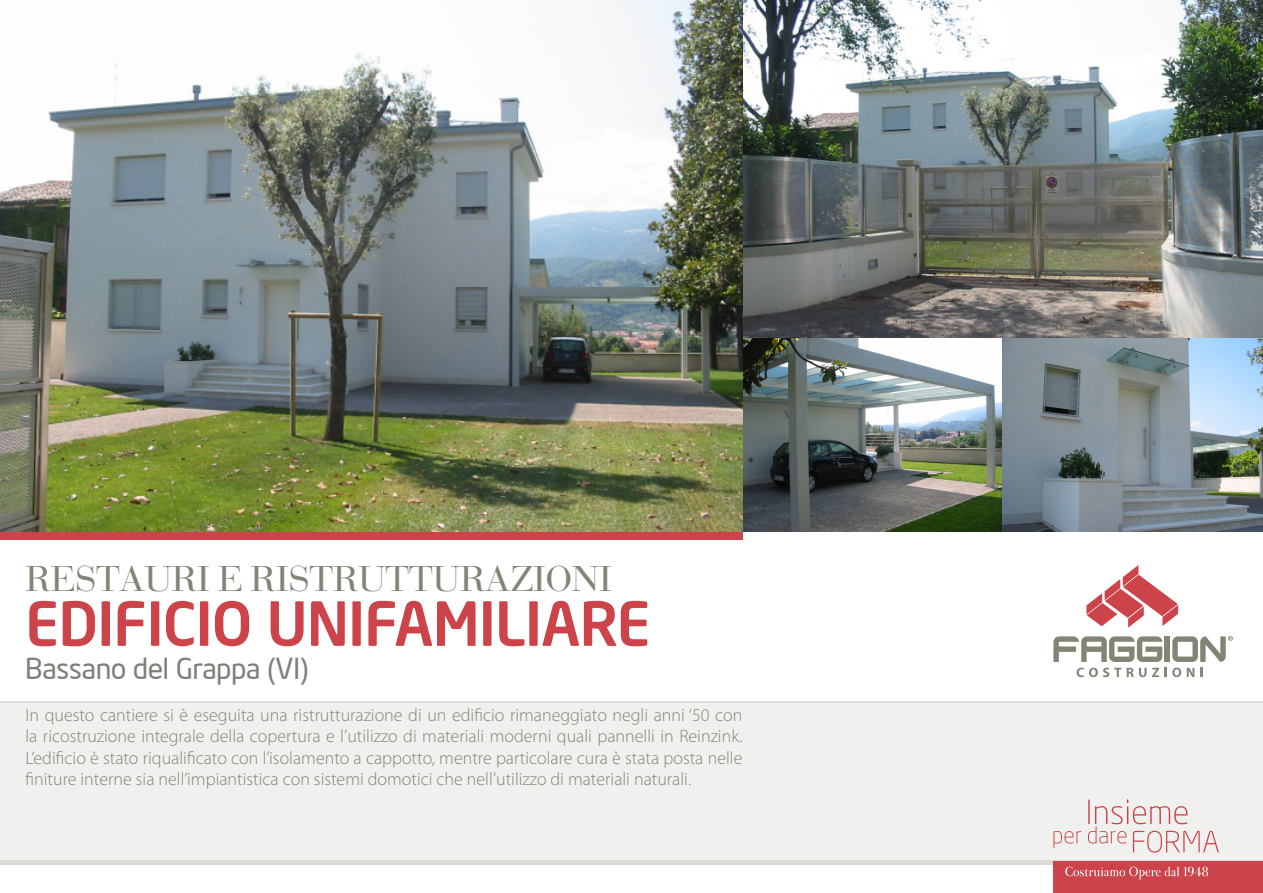
<style>
.page{position:relative;width:1263px;height:893px;background:#fff}
.page>*{position:absolute;margin:0;border:0;box-sizing:border-box;transform-origin:0 0}
.t1{font:500 60px "Neo Sans Intel";color:#cc444a}
.t2{font:37.5px "Bodoni";color:#848375}
.t3{font:28.5px "Neo Sans Intel";color:#7d7f78}
.t4{font:300 18px/21.6px "Myriad Pro";color:#848375;text-align:justify}
</style>
<div class="page">
<div style="left:0;top:701px;width:1263px;height:159px;background:#f0f1ef"></div>
<svg style="left:1086px;top:565px;width:92px;height:63px"></svg>
<svg style="left:1076px;top:668px;width:45px;height:9px"></svg>
<svg style="left:1127px;top:668px;width:19px;height:9px"></svg>
<svg style="left:1152px;top:668px;width:7px;height:9px"></svg>
<svg style="left:1165px;top:668px;width:16px;height:9px"></svg>
<svg style="left:1187px;top:668px;width:7px;height:9px"></svg>
<svg style="left:1200px;top:668px;width:2px;height:9px"></svg>
<div style="left:1165px;top:636px;width:5px;height:26px;background:#848375"></div>
<svg style="left:1053px;top:636px;width:109px;height:26px"></svg>
<svg style="left:1172px;top:636px;width:61px;height:26px"></svg>
<div style="left:0;top:860px;width:1263px;height:5px;background:#dcdcd7"></div>
<hr style="left:0;top:702px;width:1263px;height:1px;background:#dcdcd7">
<svg style="left:1053px;top:831px;width:28px;height:17px"></svg>
<svg style="left:1088px;top:799px;width:131px;height:54px"></svg>
<div style="left:1053px;top:861px;width:210px;height:32px;background:#cc444a"></div>
<svg style="left:1065px;top:866px;width:143px;height:13px"></svg>
<div style="left:0;top:531px;width:742px;height:9px;background:#cc444a"></div>
<img style="left:0;top:0;width:743px;height:531px">
<img style="left:743px;top:0;width:520px;height:339px">
<img style="left:743px;top:339px;width:260px;height:192px">
<svg style="left:1003px;top:339px;width:260px;height:192px;background:#829199"></svg>
<p class="t2" style="left:26px;top:557px;width:588px">RESTAURI E RISTRUTTURAZIONI</p>
<p class="t1" style="left:26px;top:586px;width:626px">EDIFICIO UNIFAMILIARE</p>
<p class="t3" style="left:26px;top:651px;width:284px">Bassano del Grappa (VI)</p>
<p class="t4" style="left:26px;top:704px;width:718px">In questo cantiere si è eseguita una ristrutturazione di un edificio rimaneggiato negli anni ‘50 con la ricostruzione integrale della copertura e l’utilizzo di materiali moderni quali pannelli in Reinzink.<br>L’edificio è stato riqualificato con l’isolamento a cappotto, mentre particolare cura è stata posta nelle finiture interne sia nell’impiantistica con sistemi domotici che nell’utilizzo di materiali naturali.</p>
</div>
